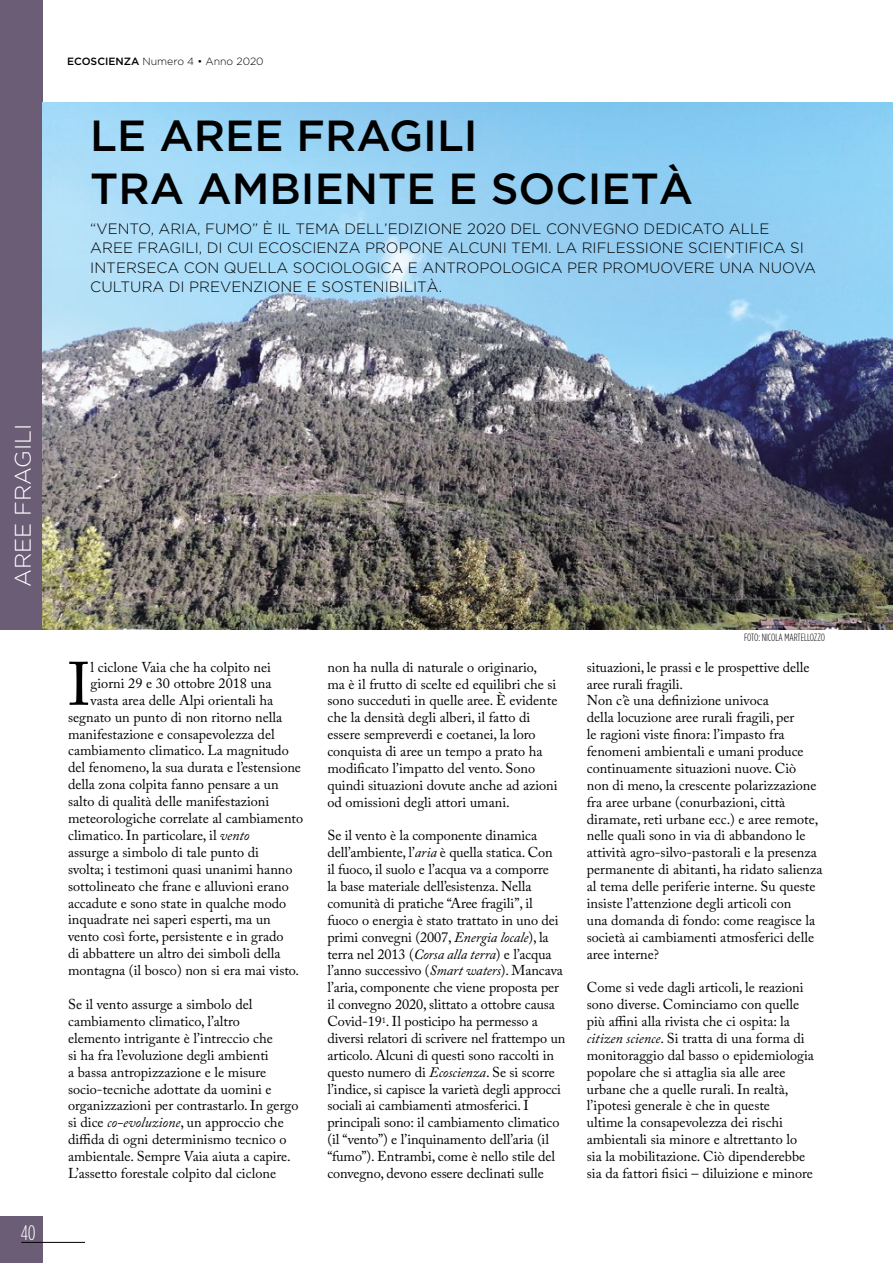
<style>
.page{position:relative;width:893px;height:1263px;background:#fff}
.page>*{position:absolute;margin:0;border:0;box-sizing:border-box;transform-origin:0 0}
.t1{font:60.6px "Adobe Caslon Pro";color:#000}
.t2{font:500 43.5px/52.5px "Gotham HTF";color:#000}
.t3{font:300 22.5px "Gotham HTF";color:#fff}
.t4{font:300 condensed 21px "Gotham HTF";color:#fff}
.t5{font:300 15px/19.5px "Gotham HTF";color:#000}
.t6{font:14.25px/16.8px "Adobe Caslon Pro";color:#000}
.t7{font:300 10.5px "Gotham HTF";color:#000}
.t8{font:300 condensed 10.5px "Gotham HTF";letter-spacing:-.005em;color:#000}
.s1{font-weight:500}
.s2{font-style:italic}
</style>
<div class="page">
<div style="left:0;top:1216px;width:43px;height:47px;background:#6b5d76"></div>
<hr style="left:21px;top:1242px;width:64px;height:1px;background:#000">
<div style="left:0;top:0;width:43px;height:629px;background:#6b5d76"></div>
<img style="left:43px;top:102px;width:850px;height:527px">
<p class="t7" style="left:67px;top:56px;width:198px"><span class="s1">ECOSCIENZA</span> Numero 4 • Anno 2020</p>
<h2 class="t2" style="left:90px;top:109px;width:604px">LE AREE FRAGILI<br>TRA AMBIENTE E SOCIETÀ</h2>
<p class="t5" style="left:90px;top:219px;width:727px">“VENTO, ARIA, FUMO” È IL TEMA DELL’EDIZIONE 2020 DEL CONVEGNO DEDICATO ALLE AREE FRAGILI, DI CUI ECOSCIENZA PROPONE ALCUNI TEMI. LA RIFLESSIONE SCIENTIFICA SI INTERSECA CON QUELLA SOCIOLOGICA E ANTROPOLOGICA PER PROMUOVERE UNA NUOVA CULTURA DI PREVENZIONE E SOSTENIBILITÀ.</p>
<h3 class="t3" style="left:11px;top:587px;width:164px;rotate:-90deg">AREE FRAGILI</h3>
<h3 class="t4" style="left:21px;top:1221px;width:17px">40</h3>
<h1 class="t1" style="left:68px;top:648px;width:24px">I</h1>
<p class="t6" style="left:91px;top:658px;width:182px">l ciclone Vaia che ha colpito nei</p>
<p class="t6" style="left:91px;top:675px;width:183px">giorni 29 e 30 ottobre 2018 una</p>
<p class="t6" style="left:91px;top:691px;width:184px">vasta area delle Alpi orientali ha</p>
<p class="t6" style="left:68px;top:708px;width:216px">segnato un punto di non ritorno nella</p>
<p class="t6" style="left:68px;top:725px;width:208px">manifestazione e consapevolezza del</p>
<p class="t6" style="left:68px;top:742px;width:222px">cambiamento climatico. La magnitudo</p>
<p class="t6" style="left:68px;top:759px;width:234px">del fenomeno, la sua durata e l’estensione</p>
<p class="t6" style="left:68px;top:776px;width:212px">della zona colpita fanno pensare a un</p>
<p class="t6" style="left:68px;top:793px;width:203px">salto di qualità delle manifestazioni</p>
<p class="t6" style="left:68px;top:810px;width:237px">meteorologiche correlate al cambiamento</p>
<p class="t6" style="left:68px;top:827px;width:183px">climatico. In particolare, il <span class="s2">vento</span></p>
<p class="t6" style="left:68px;top:843px;width:192px">assurge a simbolo di tale punto di</p>
<p class="t6" style="left:68px;top:860px;width:226px">svolta; i testimoni quasi unanimi hanno</p>
<p class="t6" style="left:68px;top:877px;width:222px">sottolineato che frane e alluvioni erano</p>
<p class="t6" style="left:68px;top:894px;width:220px">accadute e sono state in qualche modo</p>
<p class="t6" style="left:68px;top:911px;width:204px">inquadrate nei saperi esperti, ma un</p>
<p class="t6" style="left:68px;top:928px;width:217px">vento così forte, persistente e in grado</p>
<p class="t6" style="left:68px;top:945px;width:214px">di abbattere un altro dei simboli della</p>
<p class="t6" style="left:68px;top:962px;width:233px">montagna (il bosco) non si era mai visto.</p>
<p class="t6" style="left:68px;top:995px;width:232px">Se il vento assurge a simbolo del cambiamento climatico, l’altro<br>elemento intrigante è l’intreccio che<br>si ha fra l’evoluzione degli ambienti<br>a bassa antropizzazione e le misure socio-tecniche adottate da uomini e organizzazioni per contrastarlo. In gergo si dice <span class="s2">co-evoluzione</span>, un approccio che diffida di ogni determinismo tecnico o ambientale. Sempre Vaia aiuta a capire.<br>L’assetto forestale colpito dal ciclone</p>
<p class="t6" style="left:327px;top:658px;width:232px">non ha nulla di naturale o originario, ma è il frutto di scelte ed equilibri che si sono succeduti in quelle aree. È evidente che la densità degli alberi, il fatto di essere sempreverdi e coetanei, la loro conquista di aree un tempo a prato ha modificato l’impatto del vento. Sono quindi situazioni dovute anche ad azioni od omissioni degli attori umani.</p>
<p class="t6" style="left:327px;top:827px;width:239px">Se il vento è la componente dinamica dell’ambiente, l’<span class="s2">aria</span> è quella statica. Con<br>il fuoco, il suolo e l’acqua va a comporre<br>la base materiale dell’esistenza. Nella comunità di pratiche “Aree fragili”, il fuoco o energia è stato trattato in uno dei primi convegni (2007, <span class="s2">Energia locale</span>), la terra nel 2013 (<span class="s2">Corsa alla terra</span>) e l’acqua l’anno successivo (<span class="s2">Smart waters</span>). Mancava l’aria, componente che viene proposta per il convegno 2020, slittato a ottobre causa Covid-19<sup>1</sup>. Il posticipo ha permesso a diversi relatori di scrivere nel frattempo un articolo. Alcuni di questi sono raccolti in questo numero di <span class="s2">Ecoscienza</span>. Se si scorre l’indice, si capisce la varietà degli approcci sociali ai cambiamenti atmosferici. I principali sono: il cambiamento climatico (il “vento”) e l’inquinamento dell’aria (il “fumo”). Entrambi, come è nello stile del convegno, devono essere declinati sulle</p>
<p class="t8" style="left:744px;top:632px;width:82px">FOTO: NICOLA MARTELLOZZO</p>
<p class="t6" style="left:587px;top:658px;width:237px">situazioni, le prassi e le prospettive delle aree rurali fragili.<br>Non c’è una definizione univoca<br>della locuzione aree rurali fragili, per<br>le ragioni viste finora: l’impasto fra fenomeni ambientali e umani produce continuamente situazioni nuove. Ciò<br>non di meno, la crescente polarizzazione fra aree urbane (conurbazioni, città diramate, reti urbane ecc.) e aree remote, nelle quali sono in via di abbandono le attività agro-silvo-pastorali e la presenza permanente di abitanti, ha ridato salienza al tema delle periferie interne. Su queste insiste l’attenzione degli articoli con<br>una domanda di fondo: come reagisce la società ai cambiamenti atmosferici delle aree interne?</p>
<p class="t6" style="left:587px;top:979px;width:229px">Come si vede dagli articoli, le reazioni sono diverse. Cominciamo con quelle più affini alla rivista che ci ospita: la <span class="s2">citizen science</span>. Si tratta di una forma di monitoraggio dal basso o epidemiologia popolare che si attaglia sia alle aree urbane che a quelle rurali. In realtà, l’ipotesi generale è che in queste<br>ultime la consapevolezza dei rischi ambientali sia minore e altrettanto lo sia la mobilitazione. Ciò dipenderebbe sia da fattori fisici – diluizione e minore</p>
</div>
